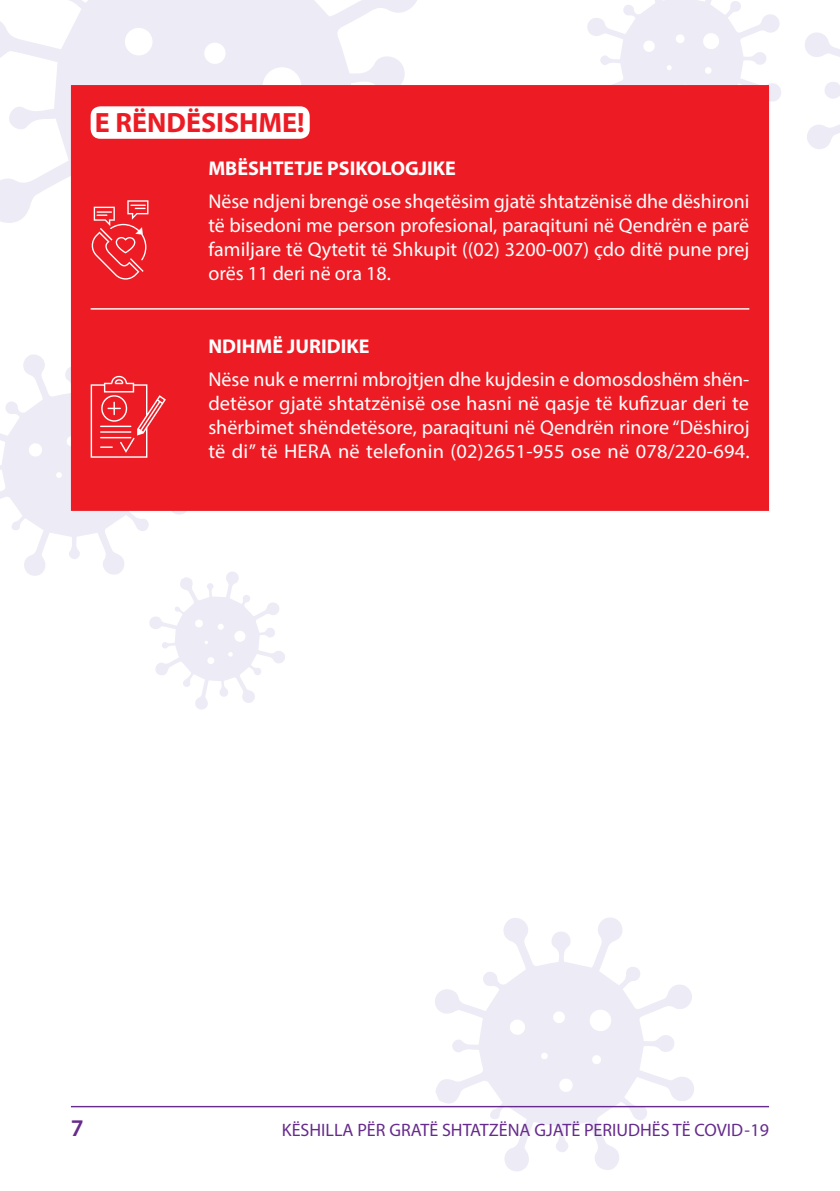
<style>
.page{position:relative;width:840px;height:1191px;background:#fff}
.page>*{position:absolute;margin:0;border:0;box-sizing:border-box;transform-origin:0 0}
.t1{font:700 28px "Myriad Pro";color:#ed1c24}
.t2{font:600 24px "Myriad Pro";color:#662b8c}
.t3{font:20px/24px "Myriad Pro";color:#fff;text-align:justify}
.t4{font:700 20px "Myriad Pro";color:#fff}
.t5{font:18px "Myriad Pro";color:#662b8c}
</style>
<div class="page">
<svg style="left:805px;top:33px;width:34px;height:116px"></svg>
<svg style="left:433px;top:917px;width:262px;height:254px"></svg>
<svg style="left:0;top:0;width:417px;height:346px;fill:#edebf5"></svg>
<svg style="left:149px;top:572px;width:136px;height:138px"></svg>
<svg style="left:0;top:352px;width:191px;height:224px"></svg>
<svg style="left:587px;top:0;width:194px;height:155px"></svg>
<hr style="left:71px;top:1106px;width:697px;height:1px;background:#662b8c">
<div style="left:71px;top:85px;width:697px;height:426px;background:#ed1c24;border:1px solid #ed1c24"></div>
<hr style="left:91px;top:308px;width:658px;height:1px;background:#fff">
<svg style="left:91px;top:376px;width:75px;height:82px"></svg>
<svg style="left:91px;top:200px;width:57px;height:79px"></svg>
<div style="left:91px;top:106px;width:218px;height:33px;background:#fff;border-radius:10px"></div>
<h1 class="t1" style="left:95px;top:104px;width:211px">E RËNDËSISHME!</h1>
<p class="t4" style="left:208px;top:155px;width:249px">MBËSHTETJE PSIKOLOGJIKE</p>
<p class="t3" style="left:208px;top:188px;width:542px">Nëse ndjeni brengë ose shqetësim gjatë shtatzënisë dhe dëshironi të bisedoni me person profesional, paraqituni në Qendrën e parë familjare të Qytetit të Shkupit ((02) 3200-007) çdo ditë pune prej orës 11 deri në ora 18.</p>
<p class="t4" style="left:208px;top:333px;width:162px">NDIHMË JURIDIKE</p>
<p class="t3" style="left:208px;top:367px;width:542px">Nëse nuk e merrni mbrojtjen dhe kujdesin e domosdoshëm shën&shy;detësor gjatë shtatzënisë ose hasni në qasje të kufizuar deri te shërbimet shëndetësore, paraqituni në Qendrën rinore “Dëshiroj të di” të HERA në telefonin (02)2651-955 ose në 078/220-694.</p>
<p class="t2" style="left:71px;top:1113px;width:14px">7</p>
<p class="t5" style="left:282px;top:1119px;width:488px">KËSHILLA PËR GRATË SHTATZËNA GJATË PERIUDHËS TË COVID-19</p>
</div>
